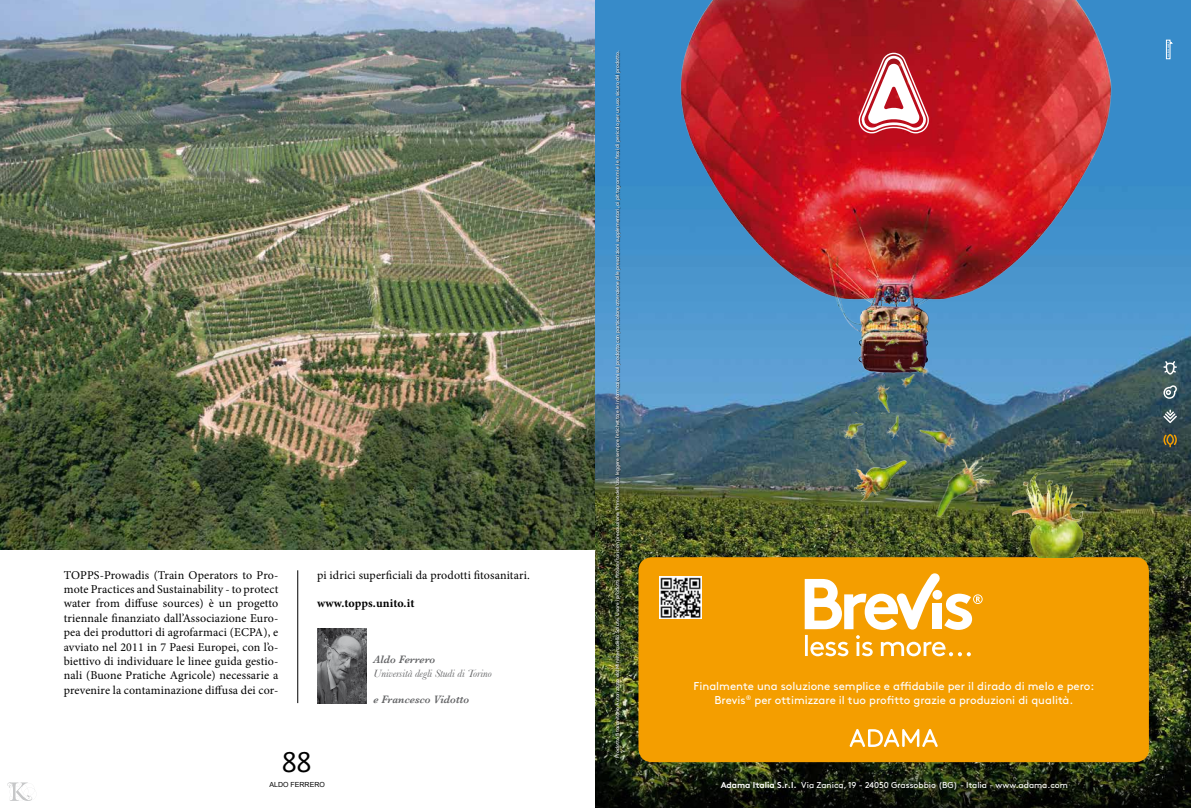
<style>
.page{position:relative;width:1191px;height:808px;background:#fff}
.page>*{position:absolute;margin:0;border:0;box-sizing:border-box;transform-origin:0 0}
.t1{font:30px "Aquazur";color:#000}
.t2{font:12px/14.4px "Minion Pro";letter-spacing:.01em;color:#000;text-align:justify}
.t3{font:700 12px "Minion Pro";letter-spacing:.005em;color:#000}
.t4{font:11.4px/14.2px "Brown Std";color:#fff;text-align:center}
.t5{font:italic 600 11px "Baskerville";color:#646567}
.t6{font:italic 11px "Baskerville";color:#646567}
.t7{font:8.6px "Brown Std";color:#fff}
.t8{font:7px "Arial";color:#000}
.t9{font:5.2px "Brown Std";color:#fff;scale:.95 1}
.t10{font:500 2.5px "DIN";letter-spacing:-.04em;color:#fff}
.s1{font-weight:700}
</style>
<div class="page">
<img style="left:317px;top:628px;width:49px;height:75px">
<hr style="left:297px;top:570px;width:1px;height:133px;background:#000">
<svg style="left:7px;top:782px;width:28px;height:19px"></svg>
<img style="left:0;top:0;width:595px;height:549px">
<img style="left:595px;top:415px;width:596px;height:336px">
<svg style="left:595px;top:751px;width:596px;height:57px;background:#181e0e"></svg>
<img style="left:595px;top:0;width:596px;height:415px">
<div style="left:638px;top:557px;width:510px;height:205px;background:#f49e00;border-radius:13px"></div>
<div style="left:615px;top:51px;width:6px;height:707px;background:#000;opacity:.75"></div>
<svg style="left:849px;top:729px;width:89px;height:18px"></svg>
<svg style="left:804px;top:573px;width:178px;height:83px"></svg>
<svg style="left:858px;top:53px;width:71px;height:80px"></svg>
<img style="left:659px;top:576px;width:42px;height:42px">
<img style="left:1012px;top:464px;width:107px;height:93px">
<img style="left:840px;top:450px;width:67px;height:54px">
<img style="left:871px;top:309px;width:20px;height:17px">
<img style="left:895px;top:315px;width:20px;height:20px">
<img style="left:869px;top:326px;width:34px;height:29px">
<img style="left:891px;top:348px;width:43px;height:43px">
<img style="left:853px;top:377px;width:53px;height:67px">
<img style="left:915px;top:424px;width:49px;height:17px">
<img style="left:837px;top:412px;width:31px;height:31px">
<img style="left:907px;top:441px;width:125px;height:94px">
<svg style="left:1163px;top:361px;width:13px;height:14px"></svg>
<svg style="left:1163px;top:385px;width:13px;height:14px"></svg>
<svg style="left:1163px;top:410px;width:14px;height:13px"></svg>
<svg style="left:1163px;top:434px;width:13px;height:13px"></svg>
<svg style="left:1166px;top:40px;width:6px;height:19px"></svg>
<p class="t2" style="left:64px;top:568px;width:216px">TOPPS-Prowadis (Train Operators to Pro&shy;mote Practices and Sustainability - to protect water from diffuse sources) è un progetto triennale finanziato dall’Associazione Euro&shy;pea dei produttori di agrofarmaci (ECPA), e avviato nel 2011 in 7 Paesi Europei, con l’o&shy;biettivo di individuare le linee guida gestio&shy;nali (Buone Pratiche Agricole) necessarie a prevenire la contaminazione diffusa dei cor-</p>
<p class="t2" style="left:317px;top:568px;width:214px">pi idrici superficiali da prodotti fitosanitari.</p>
<p class="t3" style="left:317px;top:595px;width:99px">www.topps.unito.it</p>
<p class="t5" style="left:373px;top:653px;width:63px">Aldo Ferrero</p>
<p class="t6" style="left:373px;top:667px;width:120px">Università degli Studi di Torino</p>
<p class="t5" style="left:373px;top:693px;width:97px">e Francesco Vidotto</p>
<h1 class="t1" style="left:282px;top:746px;width:30px">88</h1>
<p class="t8" style="left:270px;top:780px;width:57px">ALDO FERRERO</p>
<p class="t9" style="left:614px;top:757px;width:745px;rotate:-90deg">Prodotto fitosanitario Autorizzato dal Ministero della Salute. Usare i prodotti fitosanitari con precauzione. Prima dell’uso leggere sempre l’etichetta e le informazioni sul prodotto con particolare attenzione alle prescrizioni supplementari, ai pittogrammi e le frasi di pericolo per un uso sicuro del prodotto.</p>
<p class="t10" style="left:1166px;top:56px;width:16px;rotate:-90deg">welcomeadv.it</p>
<p class="t4" style="left:693px;top:679px;width:402px">Finalmente una soluzione semplice e affidabile per il dirado di melo e pero:<br>Brevis<sup>®</sup> per ottimizzare il tuo profitto grazie a produzioni di qualità.</p>
<p class="t7" style="left:720px;top:780px;width:349px"><span class="s1">Adama Italia S.r.l.</span> Via Zanica, 19 - 24050 Grassobbio (BG) - Italia - www.adama.com</p>
</div>
